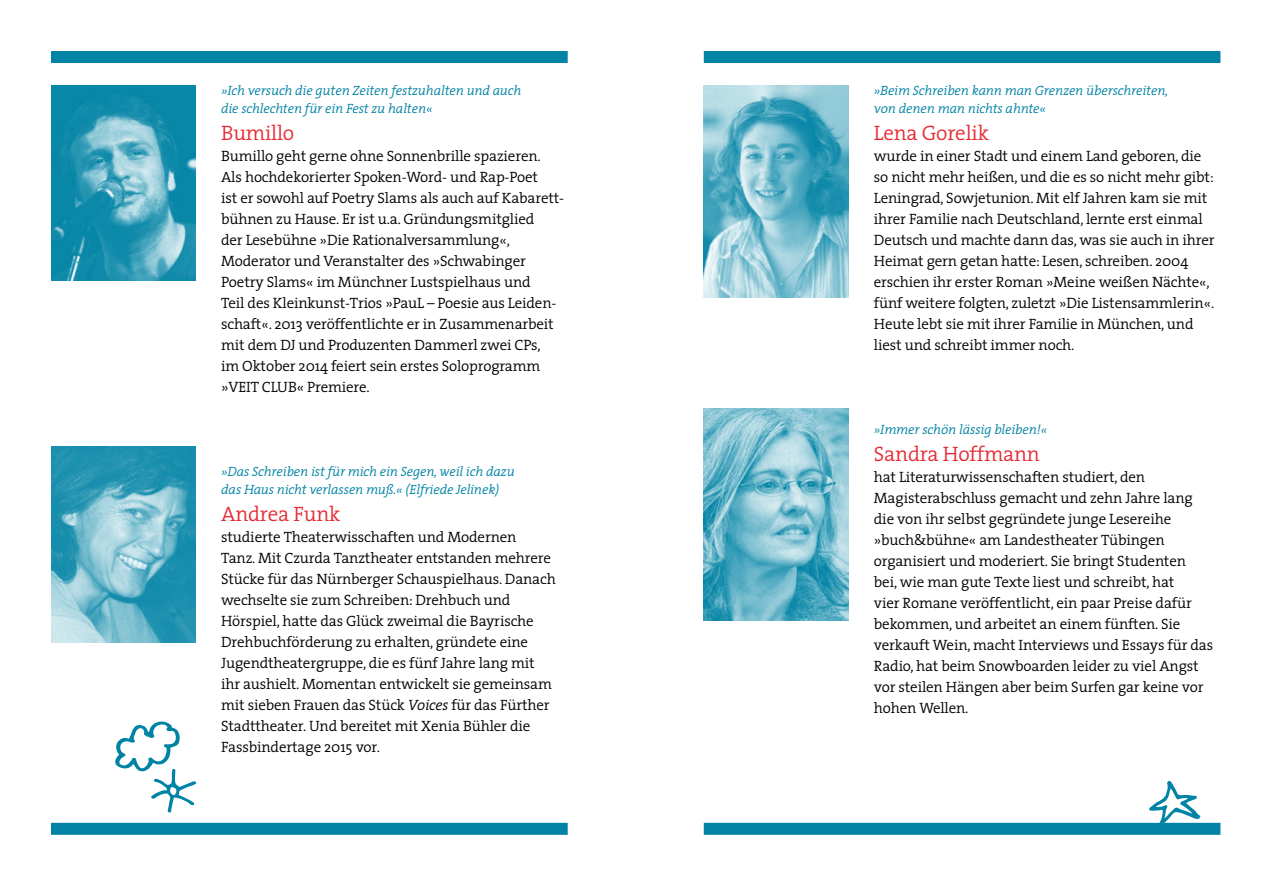
<style>
.page{position:relative;width:1263px;height:893px;background:#fff}
.page>*{position:absolute;margin:0;border:0;box-sizing:border-box;transform-origin:0 0}
.t1{font:300 21px "The Serif";letter-spacing:-.01em;color:#e62c35}
.t2{font:300 15px/21px "The Serif";letter-spacing:-.01em;color:#000}
.t3{font:italic 300 13.5px/18px "The Serif";letter-spacing:-.01em;color:#0083a4}
.s1{font-style:italic}
</style>
<div class="page">
<div style="left:704px;top:51px;width:516px;height:12px;background:#0083a4"></div>
<div style="left:704px;top:823px;width:516px;height:12px;background:#0083a4"></div>
<div style="left:51px;top:51px;width:517px;height:12px;background:#0083a4"></div>
<div style="left:51px;top:823px;width:517px;height:12px;background:#0083a4"></div>
<img style="left:51px;top:446px;width:145px;height:196px">
<img style="left:704px;top:408px;width:144px;height:213px">
<img style="left:704px;top:85px;width:144px;height:213px">
<img style="left:51px;top:85px;width:145px;height:196px">
<svg style="left:1146px;top:822px;width:55px;height:1px"></svg>
<p class="t3" style="left:221px;top:81px;width:302px">»Ich versuch die guten Zeiten festzuhalten und auch die schlechten für ein Fest zu halten«</p>
<h1 class="t1" style="left:221px;top:115px;width:75px">Bumillo</h1>
<p class="t2" style="left:221px;top:145px;width:345px">Bumillo geht gerne ohne Sonnenbrille spazieren.<br>Als hochdekorierter Spoken-Word- und Rap-Poet<br>ist er sowohl auf Poetry Slams als auch auf Kabarett&shy;bühnen zu Hause. Er ist u.a. Gründungsmitglied<br>der Lesebühne »Die Rationalversammlung«, Moderator und Veranstalter des »Schwabinger Poetry Slams« im Münchner Lustspielhaus und<br>Teil des Kleinkunst-Trios »PauL – Poesie aus Leiden&shy;schaft«. 2013 veröffentlichte er in Zusammenarbeit mit dem DJ und Produzenten Dammerl zwei CPs,<br>im Oktober 2014 feiert sein erstes Soloprogramm »VEIT CLUB« Premiere.</p>
<p class="t3" style="left:221px;top:462px;width:295px">»Das Schreiben ist für mich ein Segen, weil ich dazu das Haus nicht verlassen muß.« (Elfriede Jelinek)</p>
<h1 class="t1" style="left:221px;top:496px;width:121px">Andrea Funk</h1>
<p class="t2" style="left:221px;top:526px;width:336px">studierte Theaterwisschaften und Modernen<br>Tanz. Mit Czurda Tanztheater entstanden mehrere Stücke für das Nürnberger Schauspielhaus. Danach wechselte sie zum Schreiben: Drehbuch und Hörspiel, hatte das Glück zweimal die Bayrische Drehbuchförderung zu erhalten, gründete eine Jugendtheatergruppe, die es fünf Jahre lang mit ihr aushielt. Momentan entwickelt sie gemeinsam mit sieben Frauen das Stück <span class="s1">Voices</span> für das Fürther Stadttheater. Und bereitet mit Xenia Bühler die Fassbindertage 2015 vor.</p>
<p class="t3" style="left:874px;top:81px;width:296px">»Beim Schreiben kann man Grenzen überschreiten, von denen man nichts ahnte«</p>
<h1 class="t1" style="left:874px;top:115px;width:117px">Lena Gorelik</h1>
<p class="t2" style="left:874px;top:145px;width:342px">wurde in einer Stadt und einem Land geboren, die so nicht mehr heißen, und die es so nicht mehr gibt:<br>Leningrad, Sowjetunion. Mit elf Jahren kam sie mit ihrer Familie nach Deutschland, lernte erst einmal Deutsch und machte dann das, was sie auch in ihrer Heimat gern getan hatte: Lesen, schreiben. 2004 erschien ihr erster Roman »Meine weißen Nächte«, fünf weitere folgten, zuletzt »Die Listensammlerin«.<br>Heute lebt sie mit ihrer Familie in München, und liest und schreibt immer noch.</p>
<p class="t3" style="left:874px;top:420px;width:175px">»Immer schön lässig bleiben!«</p>
<h1 class="t1" style="left:874px;top:436px;width:168px">Sandra Hoffmann</h1>
<p class="t2" style="left:874px;top:466px;width:341px">hat Literaturwissenschaften studiert, den Magisterabschluss gemacht und zehn Jahre lang die von ihr selbst gegründete junge Lesereihe »buch&amp;bühne« am Landestheater Tübingen organisiert und moderiert. Sie bringt Studenten<br>bei, wie man gute Texte liest und schreibt, hat<br>vier Romane veröffentlicht, ein paar Preise dafür bekommen, und arbeitet an einem fünften. Sie verkauft Wein, macht Interviews und Essays für das Radio, hat beim Snowboarden leider zu viel Angst vor steilen Hängen aber beim Surfen gar keine vor hohen Wellen.</p>
</div>
